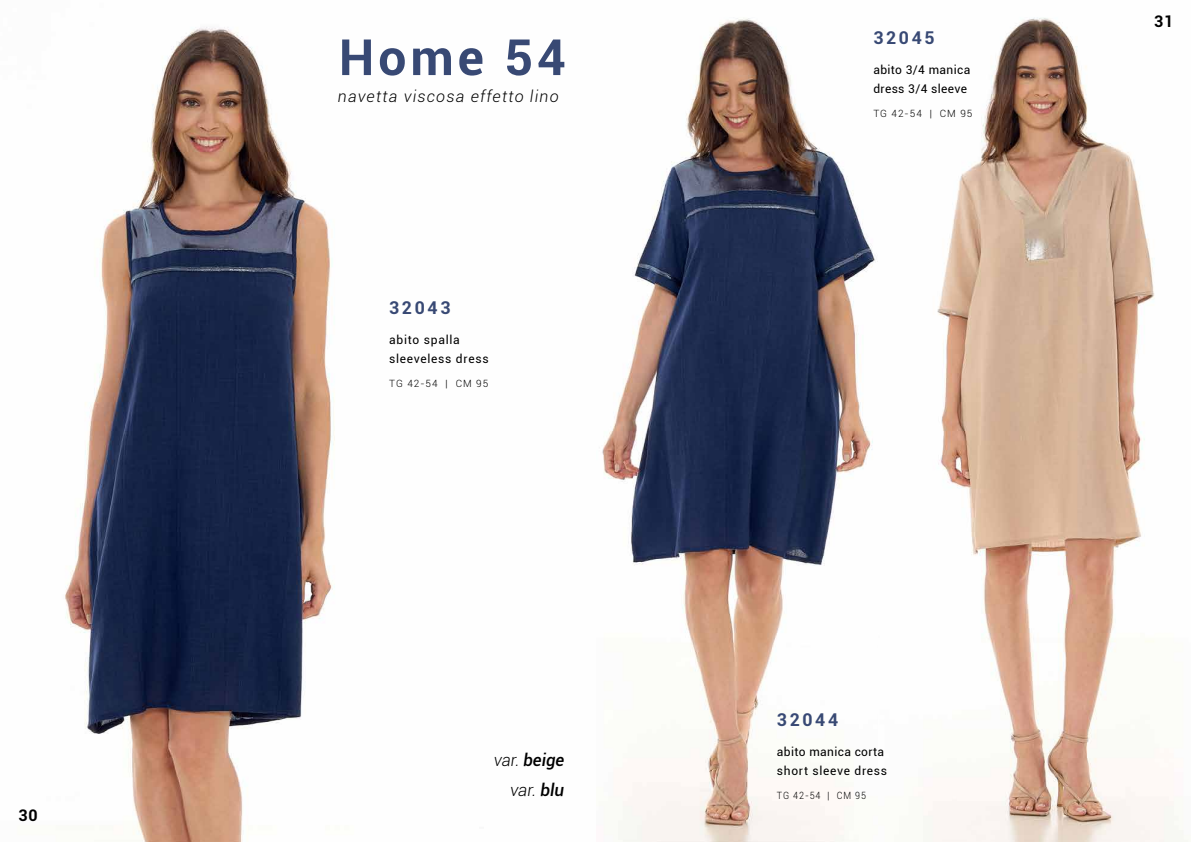
<style>
.page{position:relative;width:1191px;height:842px;background:#fff}
.page>*{position:absolute;margin:0;border:0;box-sizing:border-box;transform-origin:0 0}
.t1{font:700 50px "Roboto";letter-spacing:.08em;color:#384974}
.t2{font:700 17.7px "Roboto";letter-spacing:.15em;color:#384974}
.t3{font:italic 300 17.1px/29.9px "Roboto";color:#000;text-align:right}
.t4{font:italic 300 16px "Roboto";letter-spacing:.075em;color:#000}
.t5{font:700 16px "Roboto";color:#000}
.t6{font:12px/19px "Roboto";letter-spacing:.05em;color:#000}
.t7{font:12px/19px "Roboto";letter-spacing:.03em;color:#000}
.t8{font:300 10px "Roboto";letter-spacing:.1em;color:#000}
.t9{font:300 10px "Roboto";letter-spacing:.1em;color:#000;scale:.9 1}
.s1{font-weight:500}
</style>
<div class="page">
<img style="left:877px;top:17px;width:311px;height:825px">
<img style="left:65px;top:18px;width:810px;height:824px">
<h3 class="t5" style="left:18px;top:804px;width:21px">30</h3>
<h1 class="t1" style="left:339px;top:22px;width:228px">Home 54</h1>
<h3 class="t4" style="left:338px;top:86px;width:222px">navetta viscosa effetto lino</h3>
<h2 class="t2" style="left:389px;top:295px;width:63px">32043</h2>
<p class="t6" style="left:389px;top:329px;width:101px">abito spalla sleeveless dress</p>
<p class="t8" style="left:389px;top:376px;width:100px">TG 42-54 | CM 95</p>
<h3 class="t3" style="left:493px;top:745px;width:72px">var. <span class="s1">beige </span>var. <span class="s1">blu</span></h3>
<h2 class="t2" style="left:873px;top:25px;width:63px">32045</h2>
<p class="t7" style="left:873px;top:60px;width:98px">abito 3/4 manica dress 3/4 sleeve</p>
<p class="t8" style="left:873px;top:106px;width:100px">TG 42-54 | CM 95</p>
<h3 class="t5" style="left:1154px;top:10px;width:21px">31</h3>
<h2 class="t2" style="left:777px;top:707px;width:63px">32044</h2>
<p class="t6" style="left:777px;top:742px;width:112px">abito manica corta short sleeve dress</p>
<p class="t9" style="left:777px;top:788px;width:100px">TG 42-54 | CM 95</p>
</div>
